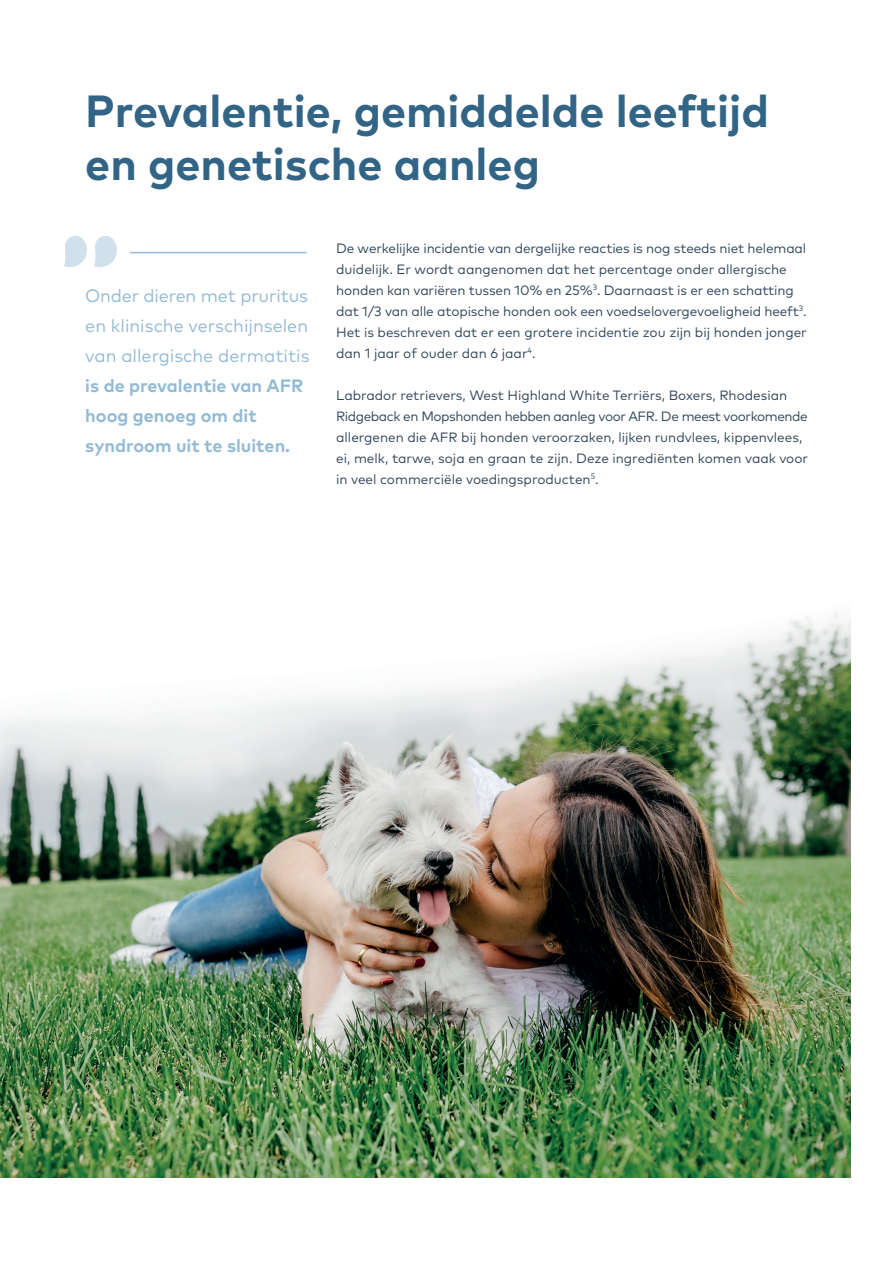
<style>
.page{position:relative;width:893px;height:1263px;background:#fff}
.page>*{position:absolute;margin:0;border:0;box-sizing:border-box;transform-origin:0 0}
.t1{font:700 45px/52.5px "FF Mark Pro";color:#326485}
.t2{font:18px/30px "FF Mark Pro";color:#94bbd4;text-align:justify}
.t3{font:700 18px/30px "FF Mark Pro";color:#94bbd4}
.t4{font:13.5px/21px "FF Mark Pro";letter-spacing:-.005em;color:#30455a}
</style>
<div class="page">
<hr style="left:130px;top:252px;width:176px;height:1px;background:#94bbd4">
<svg style="left:64px;top:236px;width:53px;height:31px"></svg>
<img style="left:0;top:612px;width:850px;height:565px">
<h1 class="t1" style="left:85px;top:81px;width:685px">Prevalentie, gemiddelde leeftijd en genetische aanleg</h1>
<h2 class="t2" style="left:85px;top:279px;width:226px">Onder dieren met pruritus en klinische verschijnselen van allergische dermatitis</h2>
<h2 class="t3" style="left:85px;top:369px;width:220px">is de prevalentie van AFR hoog genoeg om dit syndroom uit te sluiten.</h2>
<p class="t4" style="left:336px;top:237px;width:472px">De werkelijke incidentie van dergelijke reacties is nog steeds niet helemaal duidelijk. Er wordt aangenomen dat het percentage onder allergische honden kan variëren tussen 10% en 25%<sup>3</sup>. Daarnaast is er een schatting dat 1/3 van alle atopische honden ook een voedselovergevoeligheid heeft<sup>3</sup>.<br>Het is beschreven dat er een grotere incidentie zou zijn bij honden jonger dan 1 jaar of ouder dan 6 jaar<sup>4</sup>.</p>
<p class="t4" style="left:336px;top:384px;width:473px">Labrador retrievers, West Highland White Terriërs, Boxers, Rhodesian Ridgeback en Mopshonden hebben aanleg voor AFR. De meest voorkomende allergenen die AFR bij honden veroorzaken, lijken rundvlees, kippenvlees, ei, melk, tarwe, soja en graan te zijn. Deze ingrediënten komen vaak voor in veel commerciële voedingsproducten<sup>5</sup>.</p>
</div>
